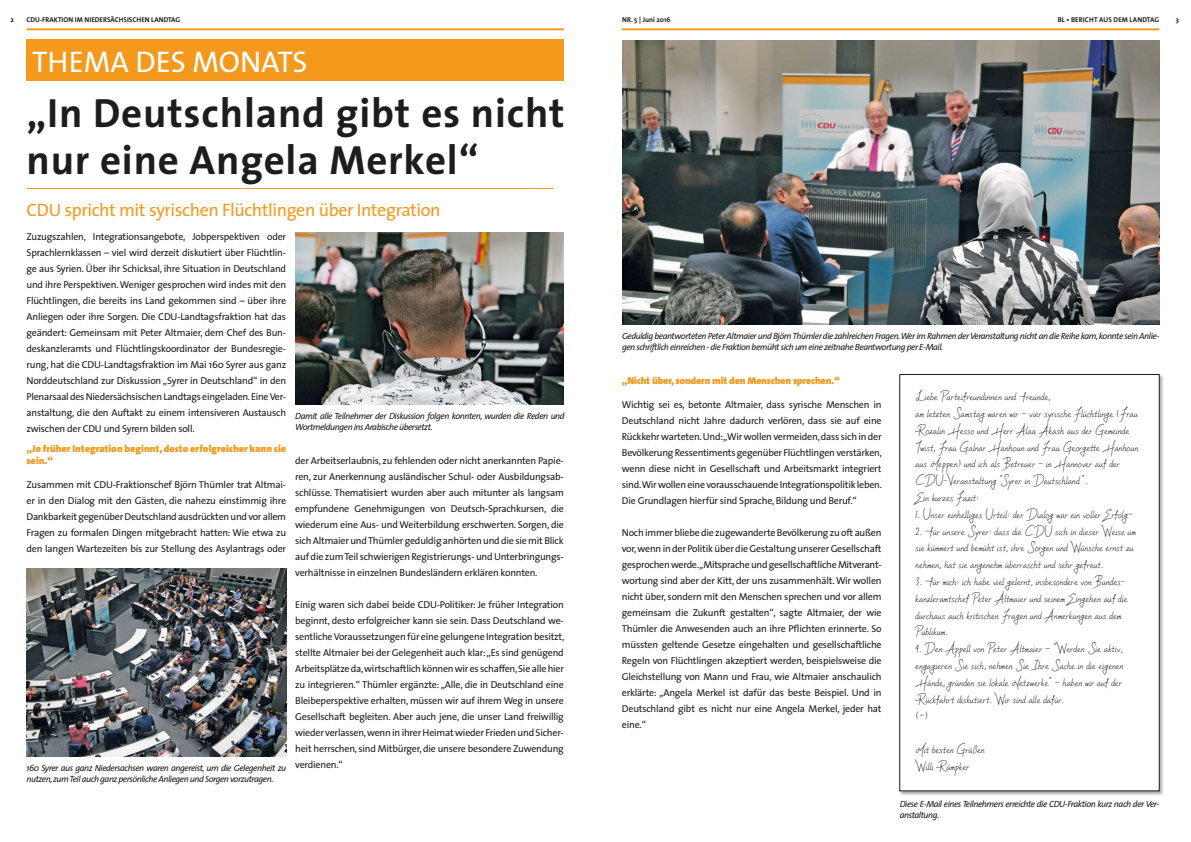
<style>
.page{position:relative;width:1191px;height:842px;background:#fff}
.page>*{position:absolute;margin:0;border:0;box-sizing:border-box;transform-origin:0 0}
.t1{font:700 41px "The Sans";letter-spacing:.02em;color:#1d1d1b}
.t2{font:30px "The Sans";color:#fff}
.t3{font:18px "The Sans";letter-spacing:-.02em;color:#f5991c}
.t4{font:14px/16.8px "ylee Mortal Heart Immortal Memoryfor Mac";color:#1d1d1b}
.t5{font:10px/16px "The Sans";letter-spacing:-.02em;color:#1d1d1b;text-align:justify}
.t6{font:900 10px/12px "The Sans";color:#f5991c}
.t7{font:900 10px "The Sans";letter-spacing:-.02em;color:#f5991c}
.t8{font:italic 9px/11px "The Sans";letter-spacing:-.05em;color:#1d1d1b}
.t9{font:700 7px "The Sans";color:#1d1d1b}
.t10{font:700 7px "The Sans";letter-spacing:.02em;color:#1d1d1b}
</style>
<div class="page">
<hr style="left:27px;top:28px;width:537px;height:2px;background:#f5991c">
<hr style="left:622px;top:28px;width:537px;height:2px;background:#f5991c">
<hr style="left:27px;top:188px;width:526px;height:1px;background:#f5991c">
<div style="left:27px;top:40px;width:537px;height:41px;background:#f5991c"></div>
<img style="left:27px;top:568px;width:259px;height:188px">
<div style="left:898px;top:373px;width:266px;height:423px;background:#1d1d1b;opacity:.4"></div>
<div style="left:899px;top:374px;width:260px;height:417px;background:#fff;border:1px solid #1d1d1b"></div>
<img style="left:295px;top:232px;width:269px;height:172px">
<img style="left:622px;top:40px;width:537px;height:284px">
<p class="t9" style="left:10px;top:14px;width:5px">2</p>
<p class="t9" style="left:27px;top:14px;width:155px">CDU-FRAKTION IM NIEDERSÄCHSISCHEN LANDTAG</p>
<p class="t9" style="left:622px;top:14px;width:50px">NR. 5 | Juni 2016</p>
<p class="t10" style="left:1057px;top:14px;width:103px">BL • BERICHT AUS DEM LANDTAG</p>
<p class="t9" style="left:1176px;top:14px;width:5px">3</p>
<p class="t2" style="left:32px;top:37px;width:277px">THEMA DES MONATS</p>
<p class="t1" style="left:27px;top:79px;width:539px">„In Deutschland gibt es nicht</p>
<p class="t1" style="left:27px;top:126px;width:453px">nur eine Angela Merkel“</p>
<p class="t3" style="left:27px;top:195px;width:415px">CDU spricht mit syrischen Flüchtlingen über Integration</p>
<p class="t5" style="left:27px;top:228px;width:261px">Zuzugszahlen, Integrationsangebote, Jobperspektiven oder Sprachlernklassen – viel wird derzeit diskutiert über Flüchtlin&shy;ge aus Syrien. Über ihr Schicksal, ihre Situation in Deutschland und ihre Perspektiven. Weniger gesprochen wird indes mit den Flüchtlingen, die bereits ins Land gekommen sind – über ihre Anliegen oder ihre Sorgen. Die CDU-Landtagsfraktion hat das geändert: Gemeinsam mit Peter Altmaier, dem Chef des Bun&shy;deskanzleramts und Flüchtlingskoordinator der Bundesregie&shy;rung, hat die CDU-Landtagsfraktion im Mai 160 Syrer aus ganz Norddeutschland zur Diskussion „Syrer in Deutschland“ in den Plenarsaal des Niedersächsischen Landtags eingeladen. Eine Ver&shy;anstaltung, die den Auftakt zu einem intensiveren Austausch zwischen der CDU und Syrern bilden soll.</p>
<p class="t6" style="left:27px;top:442px;width:261px">„Je früher Integration beginnt, desto erfolgreicher kann sie sein.“</p>
<p class="t5" style="left:27px;top:476px;width:261px">Zusammen mit CDU-Fraktionschef Björn Thümler trat Altmai&shy;er in den Dialog mit den Gästen, die nahezu einstimmig ihre Dankbarkeit gegenüber Deutschland ausdrückten und vor allem Fragen zu formalen Dingen mitgebracht hatten: Wie etwa zu den langen Wartezeiten bis zur Stellung des Asylantrags oder</p>
<p class="t8" style="left:27px;top:762px;width:261px">160 Syrer aus ganz Niedersachsen waren angereist, um die Gelegenheit zu nutzen, zum Teil auch ganz persönliche Anliegen und Sorgen vorzutragen.</p>
<p class="t8" style="left:295px;top:410px;width:271px">Damit alle Teilnehmer der Diskussion folgen konnten, wurden die Reden und<br>Wortmeldungen ins Arabische übersetzt.</p>
<p class="t5" style="left:295px;top:452px;width:270px">der Arbeitserlaubnis, zu fehlenden oder nicht anerkannten Papie&shy;ren, zur Anerkennung ausländischer Schul- oder Ausbildungsab&shy;schlüsse. Thematisiert wurden aber auch mitunter als langsam empfundene Genehmigungen von Deutsch-Sprachkursen, die wiederum eine Aus- und Weiterbildung erschwerten. Sorgen, die sich Altmaier und Thümler geduldig anhörten und die sie mit Blick auf die zum Teil schwierigen Registrierungs- und Unterbringungs&shy;verhältnisse in einzelnen Bundesländern erklären konnten.</p>
<p class="t5" style="left:295px;top:596px;width:271px">Einig waren sich dabei beide CDU-Politiker: Je früher Integration beginnt, desto erfolgreicher kann sie sein. Dass Deutschland we&shy;sentliche Voraussetzungen für eine gelungene Integration besitzt, stellte Altmaier bei der Gelegenheit auch klar: „Es sind genügend Arbeitsplätze da, wirtschaftlich können wir es schaffen, Sie alle hier zu integrieren.“ Thümler ergänzte: „Alle, die in Deutschland eine Bleibeperspektive erhalten, müssen wir auf ihrem Weg in unsere Gesellschaft begleiten. Aber auch jene, die unser Land freiwillig wieder verlassen, wenn in ihrer Heimat wieder Frieden und Sicher&shy;heit herrschen, sind Mitbürger, die unsere besondere Zuwendung verdienen.“</p>
<p class="t8" style="left:622px;top:330px;width:539px">Geduldig beantworteten Peter Altmaier und Björn Thümler die zahlreichen Fragen.Wer im Rahmen der Veranstaltung nicht an die Reihe kam, konnte sein Anlie&shy;gen schriftlich einreichen - die Fraktion bemüht sich um eine zeitnahe Beantwortung per E-Mail.</p>
<p class="t4" style="left:915px;top:387px;width:137px">Liebe Parteifreundinnen und -freunde,</p>
<p class="t4" style="left:915px;top:404px;width:224px">am letzten Samstag waren wir – vier syrische Flüchtlinge (Frau Rozalin Hesso und Herr Alaa Akash aus der Gemeinde Twist, Frau Galnar Hanhoun und Frau Georgette Hanhoun aus Meppen) und ich als Betreuer – in Hannover auf der CDU-Veranstaltung "Syrer in Deutschland ".</p>
<p class="t4" style="left:915px;top:488px;width:65px">Ein kurzes Fazit:</p>
<p class="t4" style="left:915px;top:504px;width:219px">1. Unser einhelliges Urteil: der Dialog war ein voller Erfolg…</p>
<p class="t4" style="left:915px;top:521px;width:222px">2. …für unsere Syrer: dass die CDU sich in dieser Weise um sie kümmert und bemüht ist, ihre Sorgen und Wünsche ernst zu nehmen, hat sie angenehm überrascht und sehr gefreut.</p>
<p class="t4" style="left:915px;top:572px;width:214px">3. …für mich: ich habe viel gelernt, insbesondere von Bundes&shy;kanzleramtschef Peter Altmaier und seinem Eingehen auf die durchaus auch kritischen Fragen und Anmerkungen aus dem Publikum.</p>
<p class="t4" style="left:915px;top:639px;width:209px;text-align:justify">4. Den Appell von Peter Altmaier – "Werden Sie aktiv, engagieren Sie sich, nehmen Sie Ihre Sache in die eigenen Hände, gründen sie lokale Netzwerke" – haben wir auf der Rückfahrt diskutiert. Wir sind alle dafür.</p>
<p class="t4" style="left:915px;top:706px;width:14px">(…)</p>
<p class="t4" style="left:915px;top:740px;width:71px">Mit besten Grüßen</p>
<p class="t4" style="left:915px;top:756px;width:55px">Willi Rümpker</p>
<p class="t7" style="left:622px;top:372px;width:219px">„Nicht über, sondern mit den Menschen sprechen.“</p>
<p class="t5" style="left:622px;top:396px;width:262px">Wichtig sei es, betonte Altmaier, dass syrische Menschen in Deutschland nicht Jahre dadurch verlören, dass sie auf eine Rückkehr warteten. Und: „Wir wollen vermeiden, dass sich in der Bevölkerung Ressentiments gegenüber Flüchtlingen verstärken, wenn diese nicht in Gesellschaft und Arbeitsmarkt integriert sind. Wir wollen eine vorausschauende Integrationspolitik leben.<br>Die Grundlagen hierfür sind Sprache, Bildung und Beruf.“</p>
<p class="t5" style="left:622px;top:524px;width:261px">Noch immer bliebe die zugewanderte Bevölkerung zu oft außen vor, wenn in der Politik über die Gestaltung unserer Gesellschaft gesprochen werde. „Mitsprache und gesellschaftliche Mitverant&shy;wortung sind aber der Kitt, der uns zusammenhält. Wir wollen nicht über, sondern mit den Menschen sprechen und vor allem gemeinsam die Zukunft gestalten“, sagte Altmaier, der wie Thümler die Anwesenden auch an ihre Pflichten erinnerte. So müssten geltende Gesetze eingehalten und gesellschaftliche Regeln von Flüchtlingen akzeptiert werden, beispielsweise die Gleichstellung von Mann und Frau, wie Altmaier anschaulich erklärte: „Angela Merkel ist dafür das beste Beispiel. Und in Deutschland gibt es nicht nur eine Angela Merkel, jeder hat eine.“</p>
<p class="t8" style="left:899px;top:798px;width:261px">Diese E-Mail eines Teilnehmers erreichte die CDU-Fraktion kurz nach der Ver&shy;anstaltung.</p>
</div>
